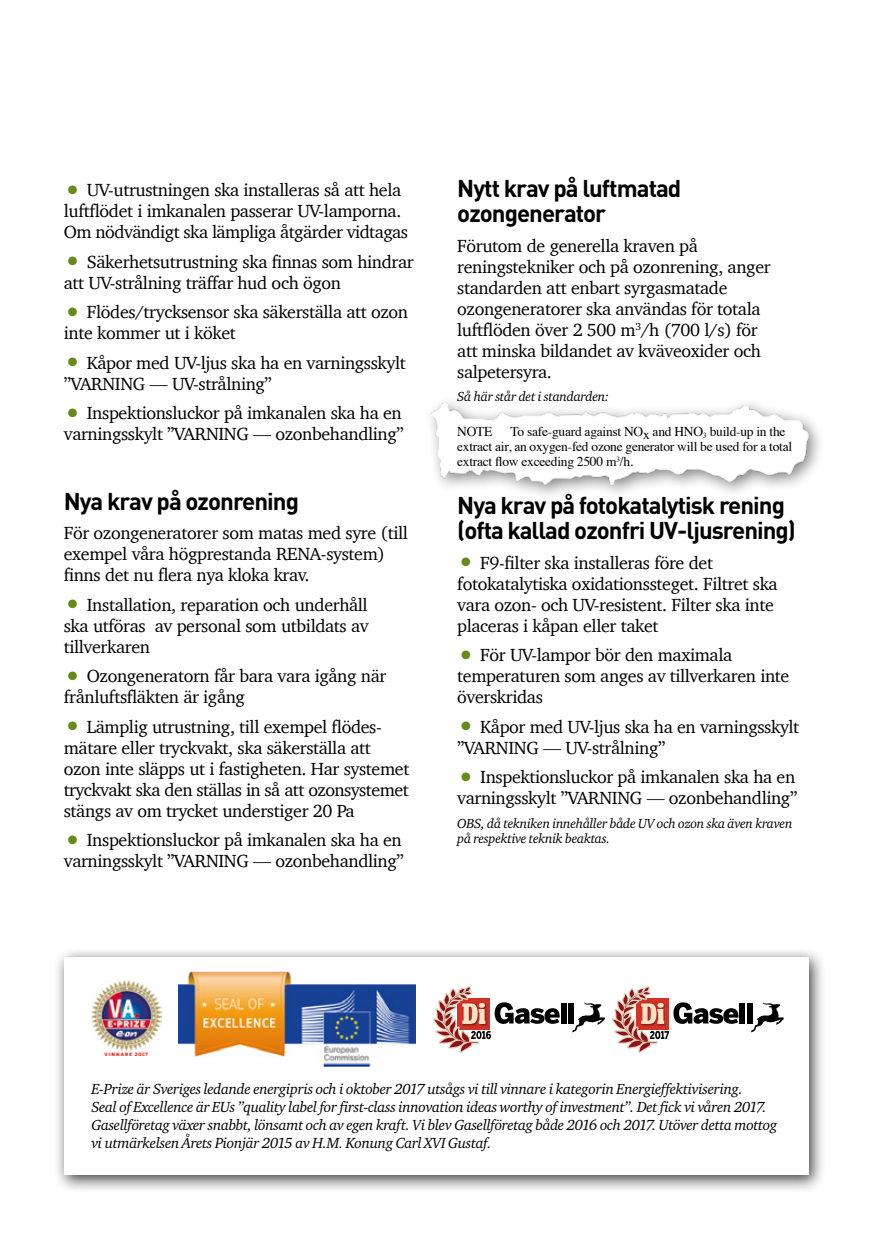
<style>
.page{position:relative;width:872px;height:1242px;background:#fff}
.page>*{position:absolute;margin:0;border:0;box-sizing:border-box;transform-origin:0 0}
.t1{font:700 24px/25.5px "DINOT";letter-spacing:-.04em;color:#000}
.t2{font:18px/21px "Charter";letter-spacing:-.02em;color:#000}
.t3{font:italic 15px/18px "Charter ITC";letter-spacing:-.02em;color:#000}
.t4{font:13.5px/15px "Times";letter-spacing:-.02em;color:#000}
.t5{font:italic 13.5px/15px "Charter ITC";letter-spacing:-.02em;color:#000}
.s1{font-family:"Charter ITC";font-size:30px;color:#638c1c}
</style>
<div class="page">
<img style="left:429px;top:401px;width:391px;height:94px">
<div style="left:54px;top:947px;width:772px;height:246px;background:#000;opacity:.75"></div>
<div style="left:64px;top:957px;width:744px;height:217px;background:#fff"></div>
<div style="left:739px;top:1002px;width:6px;height:21px;background:#000"></div>
<div style="left:747px;top:1002px;width:6px;height:21px;background:#000"></div>
<svg style="left:751px;top:1002px;width:32px;height:30px"></svg>
<svg style="left:611px;top:986px;width:127px;height:67px"></svg>
<img style="left:91px;top:980px;width:71px;height:75px">
<img style="left:179px;top:972px;width:237px;height:94px">
<div style="left:561px;top:1002px;width:5px;height:21px;background:#000"></div>
<div style="left:568px;top:1002px;width:6px;height:21px;background:#000"></div>
<svg style="left:572px;top:1002px;width:33px;height:30px"></svg>
<svg style="left:433px;top:986px;width:126px;height:67px"></svg>
<p class="t2" style="left:64px;top:179px;width:346px"><span class="s1">•</span> UV-utrustningen ska installeras så att hela luftflödet i imkanalen passerar UV-lamporna.<br>Om nödvändigt ska lämpliga åtgärder vidtagas</p>
<p class="t2" style="left:64px;top:251px;width:351px"><span class="s1">•</span> Säkerhetsutrustning ska finnas som hindrar att UV-strålning träffar hud och ögon</p>
<p class="t2" style="left:64px;top:301px;width:346px"><span class="s1">•</span> Flödes/trycksensor ska säkerställa att ozon inte kommer ut i köket</p>
<p class="t2" style="left:64px;top:352px;width:343px"><span class="s1">•</span> Kåpor med UV-ljus ska ha en varningsskylt ”VARNING — UV-strålning”</p>
<p class="t2" style="left:64px;top:402px;width:341px"><span class="s1">•</span> Inspektionsluckor på imkanalen ska ha en varningsskylt ”VARNING — ozonbehandling”</p>
<h1 class="t1" style="left:64px;top:487px;width:237px">Nya krav på ozonrening</h1>
<p class="t2" style="left:64px;top:522px;width:345px">För ozongeneratorer som matas med syre (till exempel våra högprestanda RENA-system) finns det nu flera nya kloka krav.</p>
<p class="t2" style="left:64px;top:594px;width:306px;text-align:justify"><span class="s1">•</span> Installation, reparation och underhåll ska utföras av personal som utbildats av tillverkaren</p>
<p class="t2" style="left:64px;top:665px;width:324px"><span class="s1">•</span> Ozongeneratorn får bara vara igång när frånluftsfläkten är igång</p>
<p class="t2" style="left:64px;top:716px;width:347px"><span class="s1">•</span> Lämplig utrustning, till exempel flödes&shy;mätare eller tryckvakt, ska säkerställa att ozon inte släpps ut i fastigheten. Har systemet tryckvakt ska den ställas in så att ozonsystemet stängs av om trycket understiger 20 Pa</p>
<p class="t2" style="left:64px;top:829px;width:341px"><span class="s1">•</span> Inspektionsluckor på imkanalen ska ha en varningsskylt ”VARNING — ozonbehandling”</p>
<h1 class="t1" style="left:457px;top:174px;width:226px">Nytt krav på luftmatad ozongenerator</h1>
<p class="t2" style="left:457px;top:235px;width:315px">Förutom de generella kraven på reningstekniker och på ozonrening, anger standarden att enbart syrgasmatade ozongeneratorer ska användas för totala luftflöden över 2 500 m<sup>3</sup>/h (700 l/s) för att minska bildandet av kväveoxider och salpetersyra.</p>
<p class="t5" style="left:457px;top:389px;width:153px">Så här står det i standarden:</p>
<p class="t4" style="left:457px;top:423px;width:37px">NOTE</p>
<p class="t4" style="left:457px;top:423px;width:336px;text-indent:53px">To safe-guard against NOx and HNO<sub>3</sub> build-up in the extract air, an oxygen-fed ozone generator will be used for a total extract flow exceeding 2500 m<sup>3</sup>/h.</p>
<h1 class="t1" style="left:457px;top:491px;width:340px">Nya krav på fotokatalytisk rening (ofta kallad ozonfri UV-ljusrening)</h1>
<p class="t2" style="left:457px;top:552px;width:322px"><span class="s1">•</span> F9-filter ska installeras före det fotokatalytiska oxidationssteget. Filtret ska vara ozon- och UV-resistent. Filter ska inte placeras i kåpan eller taket</p>
<p class="t2" style="left:457px;top:644px;width:334px"><span class="s1">•</span> För UV-lampor bör den maximala temperaturen som anges av tillverkaren inte överskridas</p>
<p class="t2" style="left:457px;top:716px;width:343px"><span class="s1">•</span> Kåpor med UV-ljus ska ha en varningsskylt ”VARNING — UV-strålning”</p>
<p class="t2" style="left:457px;top:766px;width:341px"><span class="s1">•</span> Inspektionsluckor på imkanalen ska ha en varningsskylt ”VARNING — ozonbehandling”</p>
<p class="t5" style="left:457px;top:815px;width:337px">OBS, då tekniken innehåller både UV och ozon ska även kraven på respektive teknik beaktas.</p>
<p class="t3" style="left:91px;top:1079px;width:687px">E-Prize är Sveriges ledande energipris och i oktober 2017 utsågs vi till vinnare i kategorin Energieffektivisering.<br>Seal of Excellence är EUs ”quality label for first-class innovation ideas worthy of investment”. Det fick vi våren 2017.<br>Gasellföretag växer snabbt, lönsamt och av egen kraft. Vi blev Gasellföretag både 2016 och 2017. Utöver detta mottog vi utmärkelsen Årets Pionjär 2015 av H.M. Konung Carl XVI Gustaf.</p>
</div>
